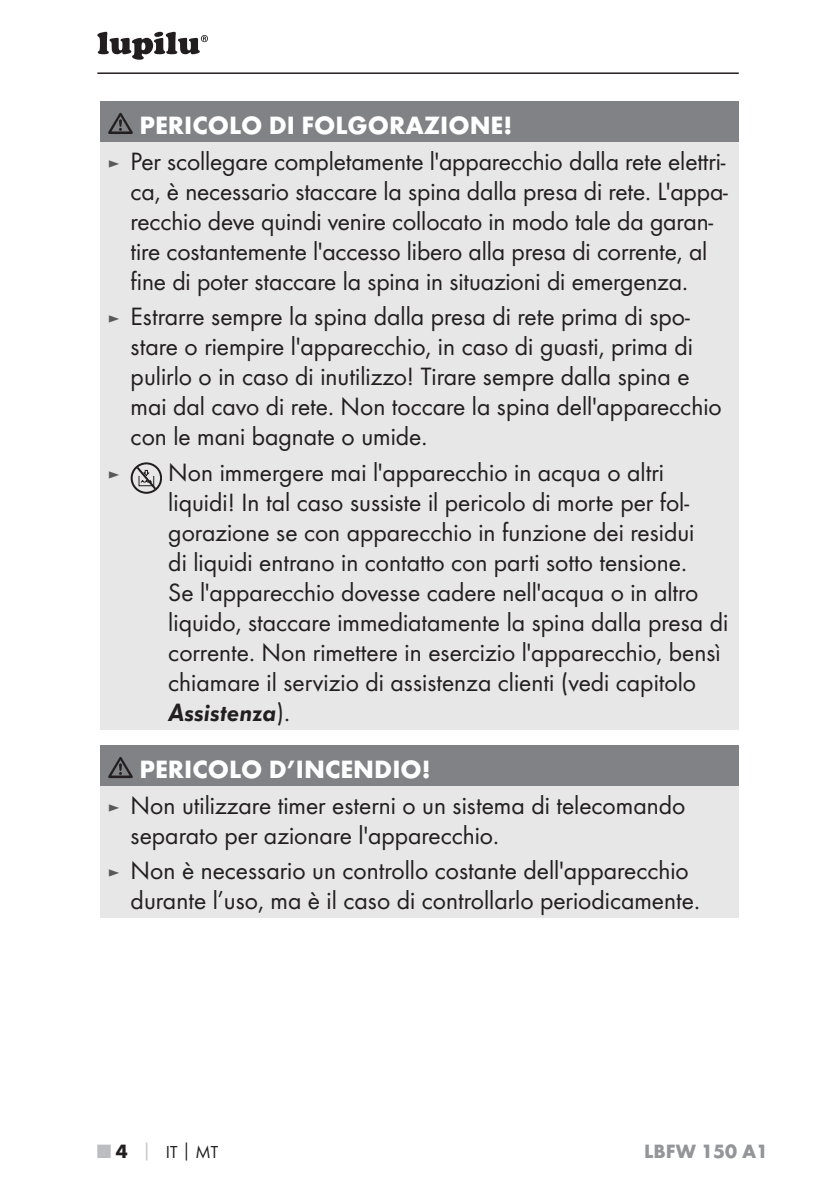
<style>
.page{position:relative;width:839px;height:1190px;background:#fff}
.page>*{position:absolute;margin:0;border:0;box-sizing:border-box;transform-origin:0 0}
.t1{font:26px/30px "Futura Boo";color:#231f20}
.t2{font:700 26px "Futura";color:#fff}
.t3{font:26px "Futura Dem Obl";color:#231f20}
.t4{font:700 20px "Futura";color:#939598}
.t5{font:18px "Futura Boo";color:#231f20}
.t6{font:18px "Futura Boo";color:#58595b}
.s1{font-size:18px;color:#58595b}
.s2{font-family:"Futura Boo"}
.s3{font-family:"Futura";font-weight:700;font-size:20px;color:#bcbdc0}
.s4{font-family:"Futura";font-weight:700;font-size:20px}
.s5{font-family:"Futura";font-weight:700;color:#bcbdc0}
.s6{font-family:"Futura";font-weight:700}
</style>
<div class="page">
<hr style="left:97px;top:72px;width:641px;height:2px;background:#231f20">
<svg style="left:97px;top:32px;width:111px;height:28px"></svg>
<div style="left:100px;top:102px;width:638px;height:40px;background:#808285"></div>
<div style="left:100px;top:142px;width:638px;height:587px;background:#e7e7e7"></div>
<svg style="left:108px;top:113px;width:25px;height:21px"></svg>
<div style="left:131px;top:462px;width:31px;height:32px;border:2px solid #221e1f;border-radius:50%"></div>
<svg style="left:134px;top:464px;width:24px;height:28px"></svg>
<div style="left:100px;top:745px;width:638px;height:41px;background:#808285"></div>
<div style="left:100px;top:786px;width:638px;height:131px;background:#e7e7e7"></div>
<svg style="left:108px;top:757px;width:25px;height:21px"></svg>
<p class="t2" style="left:139px;top:115px;width:374px">PERICOLO DI FOLGORAZIONE!</p>
<p class="t1" style="left:131px;top:147px;width:598px;text-indent:-23px"><span class="s1">►</span> Per scollegare completamente l'apparecchio dalla rete elettri&shy;ca, è necessario staccare la spina dalla presa di rete. L'appa&shy;recchio deve quindi venire collocato in modo tale da garan&shy;tire costantemente l'accesso libero alla presa di corrente, al fine di poter staccare la spina in situazioni di emergenza.</p>
<p class="t1" style="left:131px;top:303px;width:592px;text-indent:-23px"><span class="s1">►</span> Estrarre sempre la spina dalla presa di rete prima di spo&shy;stare o riempire l'apparecchio, in caso di guasti, prima di pulirlo o in caso di inutilizzo! Tirare sempre dalla spina e mai dal cavo di rete. Non toccare la spina dell'apparecchio con le mani bagnate o umide.</p>
<p class="t6" style="left:108px;top:467px;width:14px">►</p>
<p class="t1" style="left:168px;top:459px;width:561px">Non immergere mai l'apparecchio in acqua o altri liquidi! In tal caso sussiste il pericolo di morte per fol&shy;gorazione se con apparecchio in funzione dei residui<br>di liquidi entrano in contatto con parti sotto tensione.<br>Se l'apparecchio dovesse cadere nell'acqua o in altro liquido, staccare immediatamente la spina dalla presa di corrente. Non rimettere in esercizio l'apparecchio, bensì chiamare il servizio di assistenza clienti (vedi capitolo</p>
<p class="t3" style="left:168px;top:700px;width:123px">Assistenza<span class="s2">).</span></p>
<p class="t2" style="left:139px;top:759px;width:292px">PERICOLO D’INCENDIO!</p>
<p class="t1" style="left:131px;top:791px;width:555px;text-indent:-23px"><span class="s1">►</span> Non utilizzare timer esterni o un sistema di telecomando separato per azionare l'apparecchio.</p>
<p class="t1" style="left:131px;top:857px;width:570px;text-indent:-23px"><span class="s1">►</span> Non è necessario un controllo costante dell'apparecchio durante l’uso, ma è il caso di controllarlo periodicamente.</p>
<p class="t5" style="left:97px;top:1143px;width:122px"><span class="s3">■</span> <span class="s4">4</span> <span class="s5">│</span> IT<span class="s6">│</span>MT</p>
<p class="t4" style="left:643px;top:1143px;width:125px">LBFW 150 A1</p>
</div>
